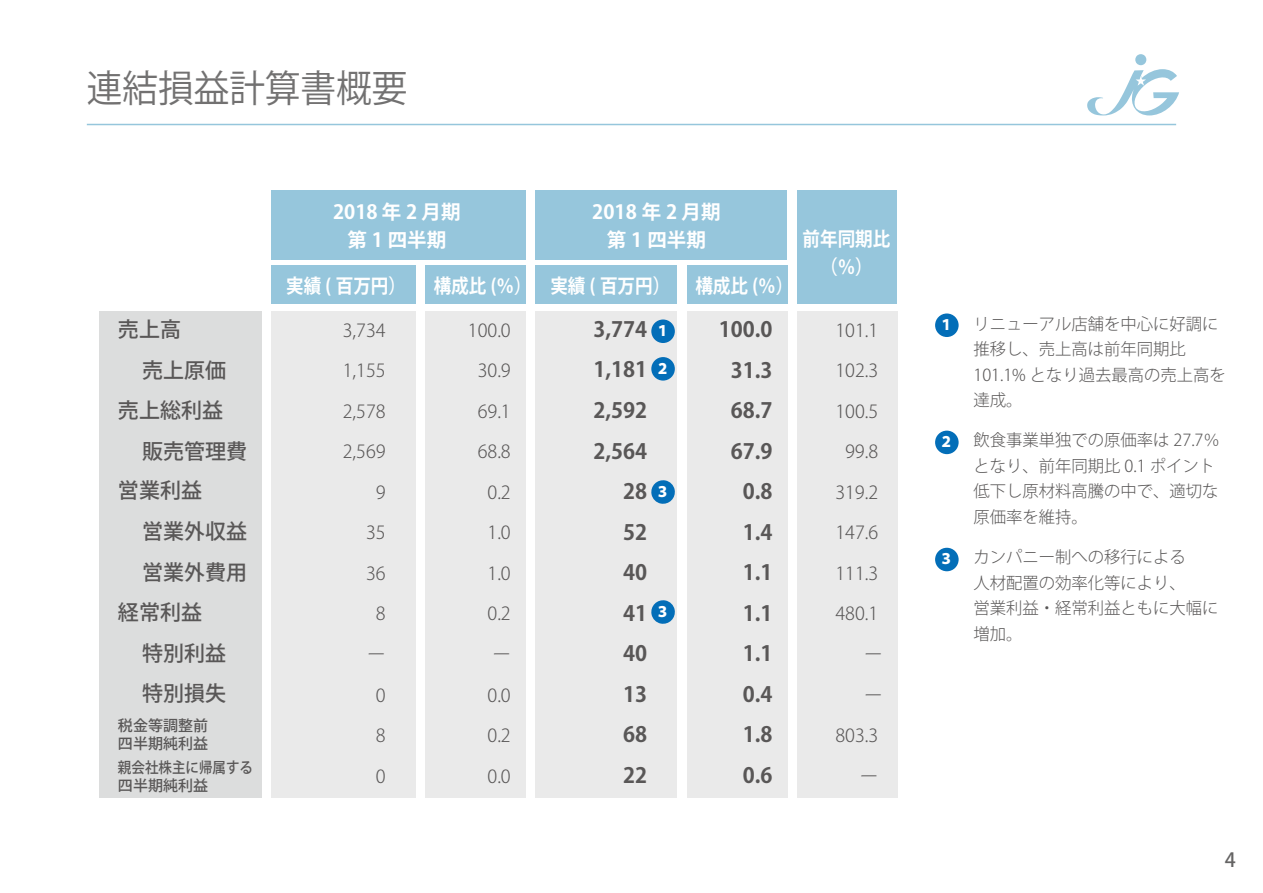
<style>
.page{position:relative;width:1263px;height:893px;background:#fff}
.page>*{position:absolute;margin:0;border:0;box-sizing:border-box;transform-origin:0 0}
.t1{font:37.5px "Koz Go Pro";color:#727171;scale:.95 1}
.t2{font:700 21px/40.5px "Koz Go Pro";color:#595757;text-align:right}
.t3{font:500 21px/40.3px "Koz Go Pro";color:#595757}
.t4{font:700 19.5px/28.5px "Koz Go Pro";color:#fff;text-align:center;scale:.9 1}
.t5{font:700 19.5px/28.5px "Koz Go Pro";color:#fff;text-align:center}
.t6{font:500 19.5px "Koz Go Pro";color:#656464}
.t7{font:300 18px "Koz Go Pro";color:#595757}
.t8{font:300 16.5px/25.5px "Koz Go Pro";color:#595757}
.t9{font:500 15px/18px "Koz Go Pro";color:#595757;scale:.9 1}
.t10{font:500 15px/18px "Koz Go Pro";color:#595757}
.t11{font:800 14.25px "Koz Go Pro";color:#fff;scale:.95 1}
</style>
<div class="page">
<svg style="left:1087px;top:54px;width:92px;height:61px"></svg>
<hr style="left:87px;top:124px;width:1089px;height:1px;background:#96c6dc">
<div style="left:99px;top:312px;width:163px;height:486px;background:#dcdddd"></div>
<div style="left:271px;top:312px;width:145px;height:486px;background:#eaeaea"></div>
<div style="left:271px;top:190px;width:255px;height:70px;background:#96c6dc"></div>
<div style="left:535px;top:190px;width:252px;height:70px;background:#96c6dc"></div>
<div style="left:797px;top:190px;width:99px;height:114px;background:#96c6dc"></div>
<div style="left:425px;top:312px;width:101px;height:486px;background:#eaeaea"></div>
<div style="left:687px;top:312px;width:100px;height:486px;background:#eaeaea"></div>
<div style="left:797px;top:311px;width:100px;height:486px;background:#eaeaea"></div>
<div style="left:535px;top:312px;width:142px;height:486px;background:#eaeaea"></div>
<div style="left:271px;top:265px;width:145px;height:39px;background:#96c6dc"></div>
<div style="left:425px;top:265px;width:101px;height:39px;background:#96c6dc"></div>
<div style="left:687px;top:265px;width:100px;height:39px;background:#96c6dc"></div>
<div style="left:535px;top:265px;width:142px;height:39px;background:#96c6dc"></div>
<div style="left:651px;top:319px;width:24px;height:24px;background:#036eb8;border-radius:50%"></div>
<div style="left:651px;top:357px;width:24px;height:24px;background:#036eb8;border-radius:50%"></div>
<svg style="left:651px;top:480px;width:24px;height:24px"></svg>
<svg style="left:651px;top:600px;width:24px;height:24px"></svg>
<div style="left:935px;top:313px;width:23px;height:24px;background:#036eb8;border-radius:50%"></div>
<div style="left:935px;top:431px;width:23px;height:23px;background:#036eb8;border-radius:50%"></div>
<div style="left:935px;top:548px;width:23px;height:23px;background:#036eb8;border-radius:50%"></div>
<h1 class="t1" style="left:87px;top:64px;width:339px">連結損益計算書概要</h1>
<p class="t3" style="left:142px;top:311px;width:85px;text-indent:-24px">売上高<br>売上原価</p>
<p class="t3" style="left:118px;top:391px;width:107px">売上総利益</p>
<p class="t3" style="left:142px;top:432px;width:106px">販売管理費</p>
<p class="t3" style="left:118px;top:471px;width:85px">営業利益</p>
<p class="t3" style="left:142px;top:513px;width:106px">営業外収益営業外費用</p>
<p class="t3" style="left:118px;top:593px;width:85px">経常利益</p>
<p class="t3" style="left:142px;top:634px;width:85px">特別利益特別損失</p>
<p class="t10" style="left:118px;top:717px;width:92px">税金等調整前四半期純利益</p>
<p class="t9" style="left:118px;top:759px;width:152px">親会社株主に帰属する四半期純利益</p>
<p class="t5" style="left:333px;top:198px;width:129px">2018 年 2 月期第 1 四半期</p>
<p class="t5" style="left:592px;top:198px;width:130px">2018 年 2 月期第 1 四半期</p>
<p class="t4" style="left:286px;top:272px;width:135px">実績 ( 百万円）</p>
<p class="t4" style="left:434px;top:272px;width:264px">構成比 (％） 実績 ( 百万円）</p>
<p class="t4" style="left:695px;top:272px;width:110px">構成比 (％）</p>
<p class="t11" style="left:656px;top:322px;width:16px">１</p>
<p class="t11" style="left:656px;top:359px;width:16px">２</p>
<p class="t2" style="left:593px;top:310px;width:55px">3,774<br>1,181<br>2,592<br>2,564<br>28<br>52<br>40<br>41<br>40<br>13<br>68<br>22</p>
<p class="t2" style="left:719px;top:310px;width:55px">100.0<br>31.3<br>68.7<br>67.9<br>0.8<br>1.4<br>1.1<br>1.1<br>1.1<br>0.4<br>1.8<br>0.6</p>
<p class="t7" style="left:343px;top:319px;width:44px">3,734</p>
<p class="t7" style="left:343px;top:359px;width:44px">1,155</p>
<p class="t7" style="left:343px;top:400px;width:44px">2,578</p>
<p class="t7" style="left:343px;top:440px;width:44px">2,569</p>
<p class="t7" style="left:376px;top:481px;width:11px">9</p>
<p class="t7" style="left:366px;top:521px;width:21px">35</p>
<p class="t7" style="left:366px;top:562px;width:21px">36</p>
<p class="t7" style="left:376px;top:602px;width:11px">8</p>
<p class="t7" style="left:368px;top:643px;width:19px">ー</p>
<p class="t7" style="left:376px;top:683px;width:11px">0</p>
<p class="t7" style="left:376px;top:724px;width:11px">8</p>
<p class="t7" style="left:376px;top:764px;width:11px">0</p>
<p class="t7" style="left:468px;top:319px;width:44px">100.0</p>
<p class="t7" style="left:478px;top:359px;width:35px">30.9</p>
<p class="t7" style="left:478px;top:400px;width:35px">69.1</p>
<p class="t7" style="left:478px;top:440px;width:35px">68.8</p>
<p class="t7" style="left:488px;top:481px;width:25px">0.2</p>
<p class="t7" style="left:488px;top:521px;width:25px">1.0</p>
<p class="t7" style="left:488px;top:562px;width:25px">1.0</p>
<p class="t7" style="left:488px;top:602px;width:25px">0.2</p>
<p class="t7" style="left:493px;top:643px;width:19px">ー</p>
<p class="t7" style="left:488px;top:683px;width:25px">0.0</p>
<p class="t7" style="left:488px;top:724px;width:25px">0.2</p>
<p class="t7" style="left:488px;top:764px;width:25px">0.0</p>
<p class="t11" style="left:656px;top:482px;width:16px">３</p>
<p class="t11" style="left:656px;top:602px;width:16px">３</p>
<p class="t4" style="left:803px;top:226px;width:99px">前年同期比（％）</p>
<p class="t7" style="left:835px;top:319px;width:44px">101.1</p>
<p class="t7" style="left:835px;top:359px;width:44px">102.3</p>
<p class="t7" style="left:835px;top:400px;width:44px">100.5</p>
<p class="t7" style="left:845px;top:440px;width:35px">99.8</p>
<p class="t7" style="left:835px;top:481px;width:44px">319.2</p>
<p class="t7" style="left:835px;top:521px;width:44px">147.6</p>
<p class="t7" style="left:835px;top:562px;width:44px">111.3</p>
<p class="t7" style="left:835px;top:602px;width:44px">480.1</p>
<p class="t7" style="left:864px;top:643px;width:19px">ー</p>
<p class="t7" style="left:864px;top:683px;width:19px">ー</p>
<p class="t7" style="left:835px;top:724px;width:44px">803.3</p>
<p class="t7" style="left:860px;top:764px;width:19px">ー</p>
<p class="t11" style="left:939px;top:316px;width:16px">１</p>
<p class="t8" style="left:973px;top:311px;width:254px">リニューアル店舗を中心に好調に推移し、売上高は前年同期比<br>101.1% となり過去最高の売上高を達成。</p>
<p class="t11" style="left:939px;top:433px;width:16px">２</p>
<p class="t8" style="left:973px;top:427px;width:248px">飲食事業単独での原価率は 27.7％となり、前年同期比 0.1 ポイント低下し原材料高騰の中で、適切な原価率を維持。</p>
<p class="t11" style="left:939px;top:550px;width:16px">３</p>
<p class="t8" style="left:973px;top:545px;width:247px">カンパニー制への移行による<br>人材配置の効率化等により、<br>営業利益・経常利益ともに大幅に増加。</p>
<p class="t6" style="left:1225px;top:847px;width:12px">4</p>
</div>
